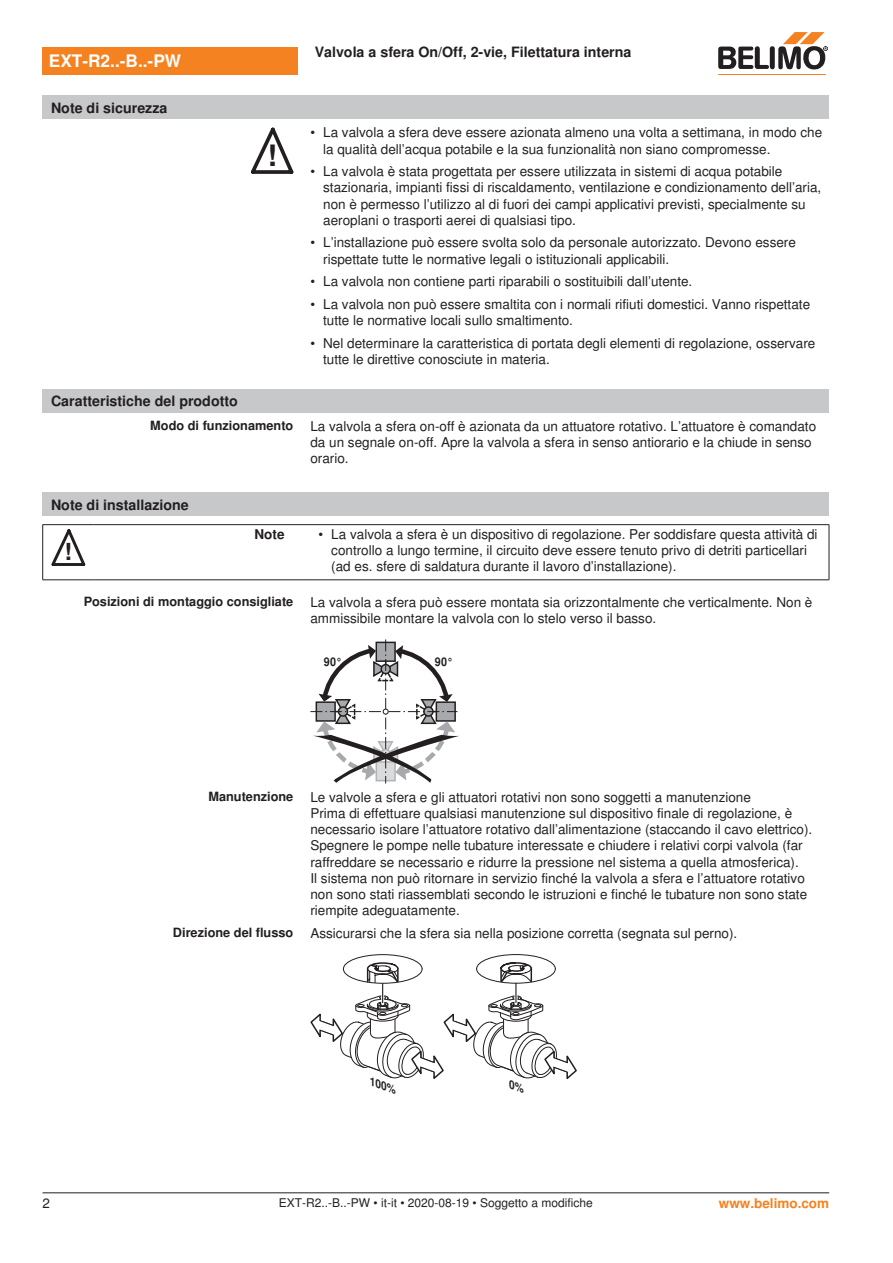
<style>
.page{position:relative;width:893px;height:1263px;background:#fff}
.page>*{position:absolute;margin:0;border:0;box-sizing:border-box;transform-origin:0 0}
.t1{font:700 29.55px "Nimbus Sans BEL";color:#231f20}
.t2{font:700 23.55px "Nimbus Sans BEL";color:#231f20}
.t3{font:700 17.25px "Nimbus Sans BEL";color:#fff}
.t4{font:700 14.25px "Nimbus Sans BEL";color:#231f20}
.Bulletpoints_1_5mm_A{font:13.5px/16.2px "Nimbus Sans BEL";color:#231f20}
.Bulletpoints{font:13.5px/16.2px "Nimbus Sans BEL";color:#231f20}
.Rechtsbündig_Footer{font:700 13.5px "Nimbus Sans BEL";color:#f58220}
.Tabellenkopf_rechtsb{font:700 13.5px "Nimbus Sans BEL";color:#231f20}
.Rechtsbündig{font:700 12.75px "Nimbus Sans BEL";color:#231f20}
.Footer_EU_center{font:12px "Nimbus Sans BEL";color:#231f20}
.t5{font:700 12px "Nimbus Sans BEL";color:#231f20;scale:.9 1}
.t6{font:italic 700 11.25px "Nimbus Sans BEL";color:#231f20;scale:.96 1}
</style>
<div class="page">
<svg style="left:251px;top:128px;width:42px;height:46px"></svg>
<div style="left:43px;top:389px;width:786px;height:23px;background:#c7c8ca"></div>
<div style="left:43px;top:493px;width:786px;height:23px;background:#c7c8ca"></div>
<hr style="left:42px;top:525px;width:1px;height:55px;background:#231f20">
<hr style="left:829px;top:525px;width:1px;height:55px;background:#231f20">
<hr style="left:43px;top:524px;width:51px;height:1px;background:#231f20">
<hr style="left:94px;top:524px;width:199px;height:1px;background:#231f20">
<svg style="left:293px;top:524px;width:17px;height:1px"></svg>
<hr style="left:310px;top:524px;width:519px;height:1px;background:#231f20">
<hr style="left:43px;top:579px;width:51px;height:1px;background:#231f20">
<hr style="left:94px;top:579px;width:199px;height:1px;background:#231f20">
<svg style="left:293px;top:579px;width:17px;height:1px"></svg>
<hr style="left:310px;top:579px;width:519px;height:1px;background:#231f20">
<svg style="left:51px;top:529px;width:34px;height:37px"></svg>
<svg style="left:310px;top:639px;width:149px;height:144px"></svg>
<div style="left:43px;top:47px;width:255px;height:27px;background:#f58220"></div>
<hr style="left:718px;top:74px;width:107px;height:1px;background:#f58220">
<svg style="left:718px;top:32px;width:110px;height:38px"></svg>
<div style="left:43px;top:96px;width:786px;height:23px;background:#c7c8ca"></div>
<hr style="left:43px;top:1192px;width:786px;height:1px;background:#231f20">
<svg style="left:310px;top:954px;width:267px;height:125px"></svg>
<p class="t3" style="left:49px;top:51px;width:134px">EXT-R2..-B..-PW</p>
<p class="t4" style="left:51px;top:99px;width:118px">Note di sicurezza</p>
<p class="t1" style="left:267px;top:138px;width:11px">!</p>
<p class="t4" style="left:315px;top:44px;width:318px">Valvola a sfera On/Off, 2-vie, Filettatura interna</p>
<p class="Bulletpoints_1_5mm_A" style="left:323px;top:125px;width:501px;text-indent:-13px">• La valvola a sfera deve essere azionata almeno una volta a settimana, in modo che la qualità dell’acqua potabile e la sua funzionalità non siano compromesse.</p>
<p class="Bulletpoints_1_5mm_A" style="left:323px;top:164px;width:500px;text-indent:-13px">• La valvola è stata progettata per essere utilizzata in sistemi di acqua potabile stazionaria, impianti fissi di riscaldamento, ventilazione e condizionamento dell’aria, non è permesso l’utilizzo al di fuori dei campi applicativi previsti, specialmente su aeroplani o trasporti aerei di qualsiasi tipo.</p>
<p class="Bulletpoints_1_5mm_A" style="left:323px;top:235px;width:474px;text-indent:-13px">• L’installazione può essere svolta solo da personale autorizzato. Devono essere rispettate tutte le normative legali o istituzionali applicabili.</p>
<p class="Bulletpoints_1_5mm_A" style="left:310px;top:274px;width:383px">• La valvola non contiene parti riparabili o sostituibili dall’utente.</p>
<p class="Bulletpoints_1_5mm_A" style="left:323px;top:296px;width:488px;text-indent:-13px">• La valvola non può essere smaltita con i normali rifiuti domestici. Vanno rispettate tutte le normative locali sullo smaltimento.</p>
<p class="Bulletpoints_1_5mm_A" style="left:323px;top:335px;width:494px;text-indent:-13px">• Nel determinare la caratteristica di portata degli elementi di regolazione, osservare tutte le direttive conosciute in materia.</p>
<p class="t4" style="left:51px;top:392px;width:188px">Caratteristiche del prodotto</p>
<p class="Rechtsbündig" style="left:150px;top:418px;width:145px">Modo di funzionamento</p>
<p class="Bulletpoints_1_5mm_A" style="left:310px;top:418px;width:507px">La valvola a sfera on-off è azionata da un attuatore rotativo. L’attuatore è comandato da un segnale on-off. Apre la valvola a sfera in senso antiorario e la chiude in senso orario.</p>
<p class="t4" style="left:51px;top:496px;width:139px">Note di installazione</p>
<p class="t2" style="left:64px;top:538px;width:9px">!</p>
<p class="Tabellenkopf_rechtsb" style="left:255px;top:526px;width:31px">Note</p>
<p class="Bulletpoints" style="left:331px;top:526px;width:488px;text-indent:-13px">• La valvola a sfera è un dispositivo di regolazione. Per soddisfare questa attività di controllo a lungo termine, il circuito deve essere tenuto privo di detriti particellari (ad es. sfere di saldatura durante il lavoro d’installazione).</p>
<p class="Rechtsbündig" style="left:84px;top:594px;width:211px">Posizioni di montaggio consigliate</p>
<p class="Bulletpoints_1_5mm_A" style="left:310px;top:594px;width:503px">La valvola a sfera può essere montata sia orizzontalmente che verticalmente. Non è ammissibile montare la valvola con lo stelo verso il basso.</p>
<p class="t5" style="left:324px;top:654px;width:22px">90°</p>
<p class="t5" style="left:435px;top:654px;width:22px">90°</p>
<p class="Rechtsbündig" style="left:208px;top:789px;width:87px">Manutenzione</p>
<p class="Bulletpoints_1_5mm_A" style="left:310px;top:789px;width:442px">Le valvole a sfera e gli attuatori rotativi non sono soggetti a manutenzione</p>
<p class="Bulletpoints_1_5mm_A" style="left:310px;top:805px;width:503px">Prima di effettuare qualsiasi manutenzione sul dispositivo finale di regolazione, è necessario isolare l’attuatore rotativo dall’alimentazione (staccando il cavo elettrico).<br>Spegnere le pompe nelle tubature interessate e chiudere i relativi corpi valvola (far raffreddare se necessario e ridurre la pressione nel sistema a quella atmosferica).</p>
<p class="Bulletpoints_1_5mm_A" style="left:310px;top:870px;width:498px">Il sistema non può ritornare in servizio finché la valvola a sfera e l’attuatore rotativo non sono stati riassemblati secondo le istruzioni e finché le tubature non sono state riempite adeguatamente.</p>
<p class="Rechtsbündig" style="left:173px;top:925px;width:122px">Direzione del flusso</p>
<p class="Bulletpoints_1_5mm_A" style="left:310px;top:925px;width:428px">Assicurarsi che la sfera sia nella posizione corretta (segnata sul perno).</p>
<p class="t6" style="left:374px;top:1075px;width:30px;rotate:20deg">100%</p>
<p class="Bulletpoints_1_5mm_A" style="left:43px;top:1196px;width:9px">2</p>
<p class="Footer_EU_center" style="left:279px;top:1196px;width:316px">EXT-R2..-B..-PW • it-it • 2020-08-19 • Soggetto a modifiche</p>
<p class="Rechtsbündig_Footer" style="left:719px;top:1195px;width:112px">www.belimo.com</p>
</div>
